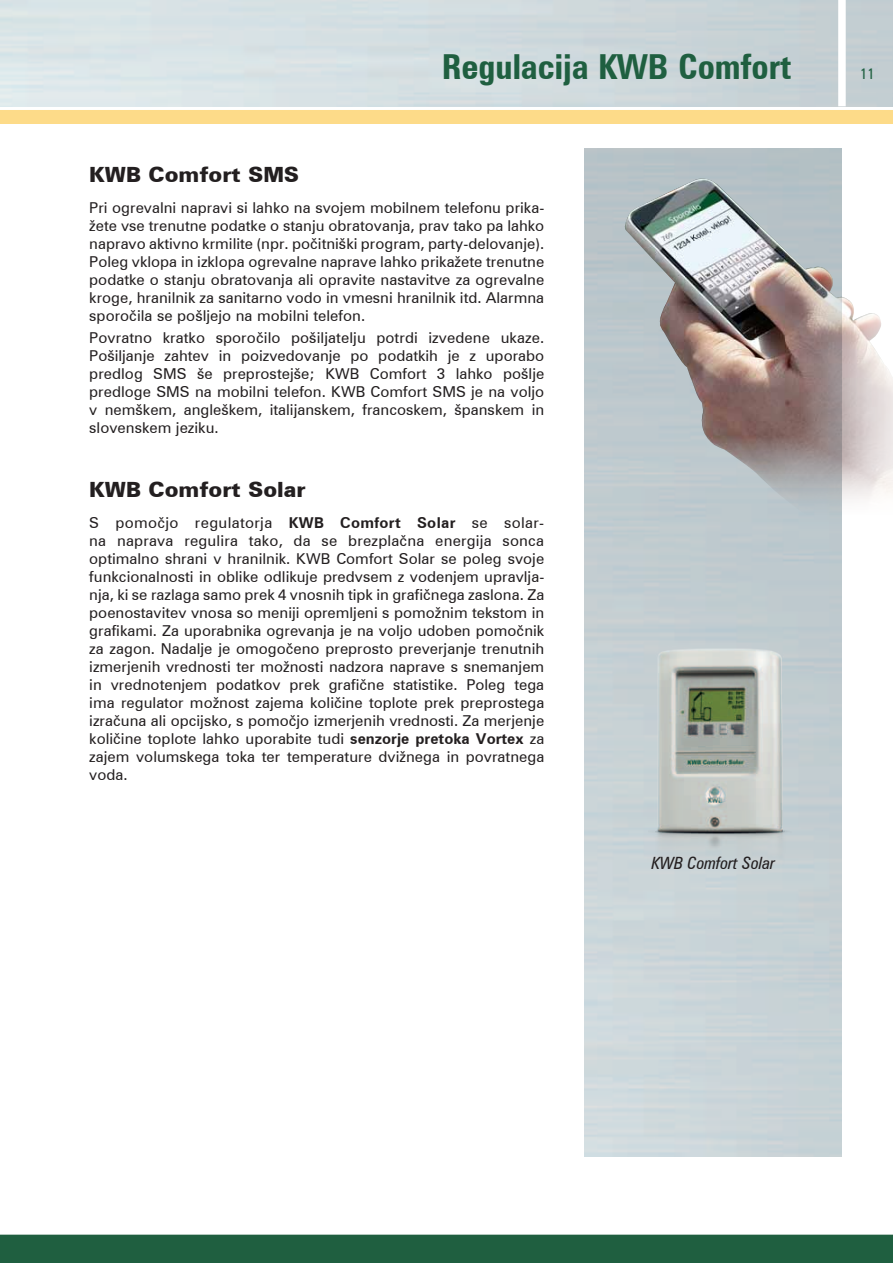
<style>
.page{position:relative;width:893px;height:1263px;background:#fff}
.page>*{position:absolute;margin:0;border:0;box-sizing:border-box;transform-origin:0 0}
.t1{font:700 condensed 34.5px "Zurich BT";color:#1f5f40}
.t2{font:900 21px "Zurich BT";color:#231f20}
.t3{font:italic condensed 16.95px "Zurich BT";color:#231f20}
.t4{font:15px/18px "Zurich BT";color:#231f20;text-align:justify}
.t5{font:condensed 15px "Zurich BT";color:#1f5f40}
.s1{font-weight:700}
</style>
<div class="page">
<div style="left:0;top:0;width:893px;height:124px;background:#fddb89"></div>
<div style="left:0;top:1233px;width:893px;height:30px;background:#1f5f40"></div>
<div style="left:0;top:1227px;width:893px;height:7px;background:#fff"></div>
<svg style="left:0;top:106px;width:893px;height:4px;background:#f3f6f6"></svg>
<img style="left:0;top:0;width:893px;height:106px">
<div style="left:838px;top:0;width:8px;height:106px;background:#fff"></div>
<img style="left:623px;top:179px;width:270px;height:343px">
<img style="left:585px;top:639px;width:257px;height:261px">
<h1 class="t1" style="left:442px;top:46px;width:351px">Regulacija KWB Comfort</h1>
<h1 class="t1" style="left:660px;top:46px;width:132px">Healdline</h1>
<h2 class="t2" style="left:89px;top:162px;width:211px">KWB Comfort SMS</h2>
<p class="t4" style="left:89px;top:198px;width:456px">Pri ogrevalni napravi si lahko na svojem mobilnem telefonu prika&shy;žete vse trenutne podatke o stanju obratovanja, prav tako pa lahko napravo aktivno krmilite (npr. počitniški program, party-delovanje).<br>Poleg vklopa in izklopa ogrevalne naprave lahko prikažete trenutne podatke o stanju obratovanja ali opravite nastavitve za ogrevalne kroge, hranilnik za sanitarno vodo in vmesni hranilnik itd. Alarmna sporočila se pošljejo na mobilni telefon.</p>
<p class="t4" style="left:89px;top:328px;width:457px">Povratno kratko sporočilo pošiljatelju potrdi izvedene ukaze.<br>Pošiljanje zahtev in poizvedovanje po podatkih je z uporabo predlog SMS še preprostejše; KWB Comfort 3 lahko pošlje predloge SMS na mobilni telefon. KWB Comfort SMS je na voljo v nemškem, angleškem, italijanskem, francoskem, španskem in slovenskem jeziku.</p>
<h2 class="t2" style="left:89px;top:477px;width:218px">KWB Comfort Solar</h2>
<p class="t4" style="left:89px;top:514px;width:456px">S pomočjo regulatorja <span class="s1">KWB Comfort Solar</span> se solar&shy;na naprava regulira tako, da se brezplačna energija sonca optimalno shrani v hranilnik. KWB Comfort Solar se poleg svoje funkcionalnosti in oblike odlikuje predvsem z vodenjem upravlja&shy;nja, ki se razlaga samo prek 4 vnosnih tipk in grafičnega zaslona. Za poenostavitev vnosa so meniji opremljeni s pomožnim tekstom in grafikami. Za uporabnika ogrevanja je na voljo udoben pomočnik za zagon. Nadalje je omogočeno preprosto preverjanje trenutnih izmerjenih vrednosti ter možnosti nadzora naprave s snemanjem in vrednotenjem podatkov prek grafične statistike. Poleg tega ima regulator možnost zajema količine toplote prek preprostega izračuna ali opcijsko, s pomočjo izmerjenih vrednosti. Za merjenje količine toplote lahko uporabite tudi <span class="s1">senzorje pretoka Vortex</span> za zajem volumskega toka ter temperature dvižnega in povratnega voda.</p>
<p class="t3" style="left:651px;top:852px;width:125px">KWB Comfort Solar</p>
<p class="t5" style="left:860px;top:65px;width:16px">11</p>
</div>
